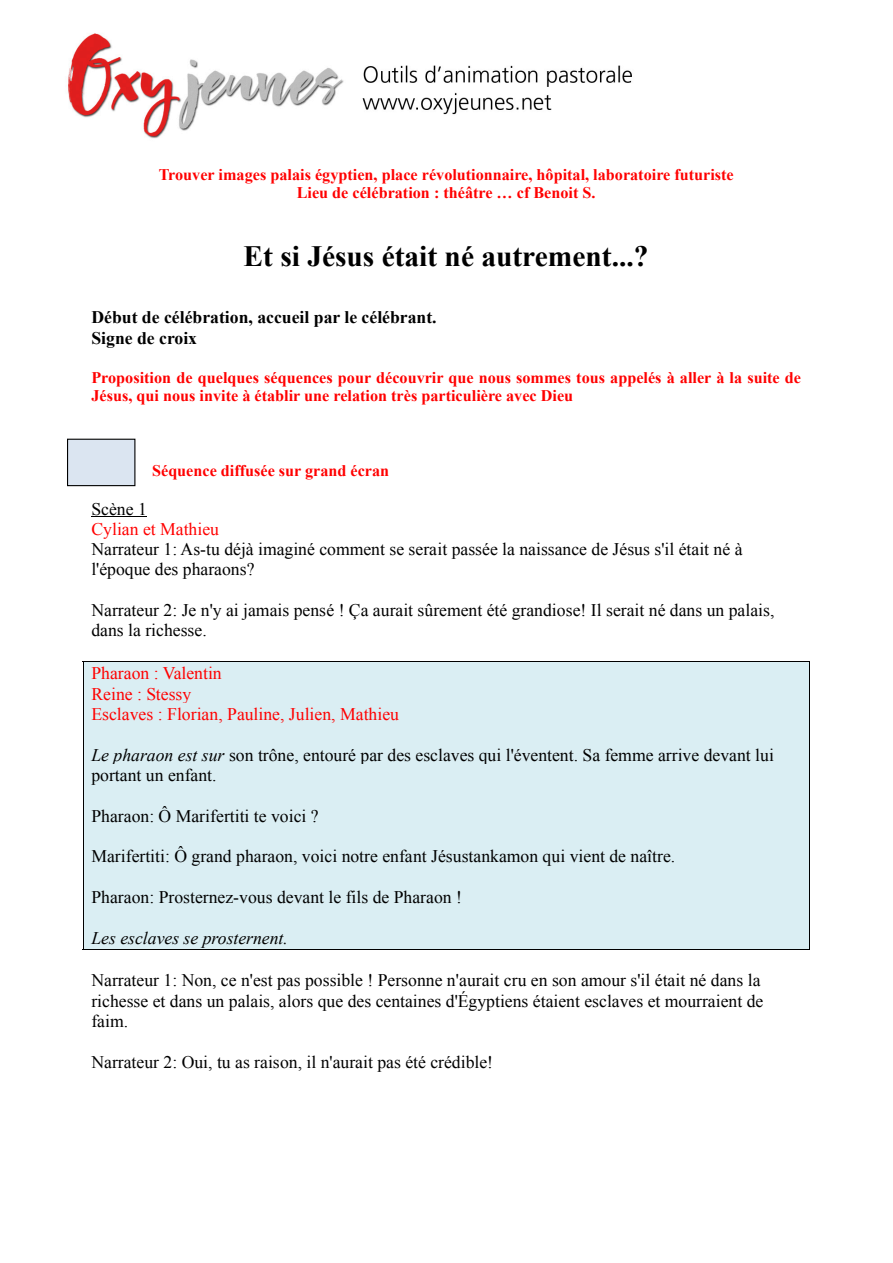
<style>
.page{position:relative;width:893px;height:1263px;background:#fff}
.page>*{position:absolute;margin:0;border:0;box-sizing:border-box;transform-origin:0 0}
.t1{font:700 29.4px "Times New Roman";color:#000}
.t2{font:17.7px/20.4px "Times New Roman";color:#000}
.t3{font:17.7px/20.4px "Times New Roman";color:#f00}
.t4{font:700 17.7px/20.4px "Times New Roman";color:#000}
.t5{font:italic 17.7px "Times New Roman";color:#000}
.t6{font:700 16.2px/18.6px "Times New Roman";color:#f00;text-align:center}
.s1{color:#f00}
.s2{font-style:italic}
</style>
<div class="page">
<img style="left:68px;top:33px;width:564px;height:106px">
<hr style="left:91px;top:516px;width:56px;height:1px;background:#000">
<div style="left:83px;top:661px;width:726px;height:22px;background:#daeef3"></div>
<hr style="left:83px;top:661px;width:727px;height:1px;background:#000">
<div style="left:83px;top:683px;width:726px;height:21px;background:#daeef3"></div>
<div style="left:83px;top:704px;width:726px;height:20px;background:#daeef3"></div>
<div style="left:83px;top:724px;width:726px;height:20px;background:#daeef3"></div>
<div style="left:83px;top:744px;width:726px;height:21px;background:#daeef3"></div>
<div style="left:83px;top:765px;width:726px;height:20px;background:#daeef3"></div>
<div style="left:83px;top:785px;width:726px;height:20px;background:#daeef3"></div>
<div style="left:83px;top:805px;width:726px;height:21px;background:#daeef3"></div>
<div style="left:83px;top:826px;width:726px;height:20px;background:#daeef3"></div>
<div style="left:83px;top:846px;width:726px;height:20px;background:#daeef3"></div>
<div style="left:83px;top:866px;width:726px;height:21px;background:#daeef3"></div>
<div style="left:83px;top:887px;width:726px;height:20px;background:#daeef3"></div>
<div style="left:83px;top:907px;width:726px;height:20px;background:#daeef3"></div>
<div style="left:83px;top:927px;width:726px;height:22px;background:#daeef3"></div>
<hr style="left:83px;top:949px;width:727px;height:1px;background:#000">
<svg style="left:83px;top:662px;width:1px;height:287px"></svg>
<svg style="left:809px;top:662px;width:1px;height:287px"></svg>
<div style="left:68px;top:439px;width:67px;height:47px;background:#dbe5f1"></div>
<div style="left:67px;top:439px;width:68px;height:47px;border:1px solid #000"></div>
<p class="t6" style="left:159px;top:164px;width:577px">Trouver images palais égyptien, place révolutionnaire, hôpital, laboratoire futuriste<br>Lieu de célébration : théâtre … cf Benoit S.</p>
<p class="t1" style="left:244px;top:236px;width:406px">Et si Jésus était né autrement...?</p>
<p class="t4" style="left:91px;top:307px;width:347px">Début de célébration, accueil par le célébrant.<br>Signe de croix</p>
<p class="t6" style="left:91px;top:368px;width:711px;text-align:left">Proposition de quelques séquences pour découvrir que nous sommes tous appelés à aller à la suite de<br>Jésus, qui nous invite à établir une relation très particulière avec Dieu</p>
<p class="t6" style="left:152px;top:461px;width:239px">Séquence diffusée sur grand écran</p>
<p class="t2" style="left:91px;top:498px;width:653px">Scène 1<br><span class="s1">Cylian et Mathieu<br></span>Narrateur 1: As-tu déjà imaginé comment se serait passée la naissance de Jésus s'il était né à l'époque des pharaons?</p>
<p class="t2" style="left:91px;top:600px;width:685px">Narrateur 2: Je n'y ai jamais pensé ! Ça aurait sûrement été grandiose! Il serait né dans un palais, dans la richesse.</p>
<p class="t3" style="left:91px;top:663px;width:309px">Pharaon : Valentin<br>Reine : Stessy<br>Esclaves : Florian, Pauline, Julien, Mathieu</p>
<p class="t2" style="left:91px;top:744px;width:684px"><span class="s2">Le pharaon est sur</span> son trône, entouré par des esclaves qui l'éventent. Sa femme arrive devant lui portant un enfant.</p>
<p class="t2" style="left:91px;top:805px;width:229px">Pharaon: Ô Marifertiti te voici ?</p>
<p class="t2" style="left:91px;top:846px;width:585px">Marifertiti: Ô grand pharaon, voici notre enfant Jésustankamon qui vient de naître.</p>
<p class="t2" style="left:91px;top:886px;width:372px">Pharaon: Prosternez-vous devant le fils de Pharaon !</p>
<p class="t5" style="left:91px;top:926px;width:198px">Les esclaves se prosternent.</p>
<p class="t2" style="left:91px;top:970px;width:673px">Narrateur 1: Non, ce n'est pas possible ! Personne n'aurait cru en son amour s'il était né dans la richesse et dans un palais, alors que des centaines d'Égyptiens étaient esclaves et mourraient de faim.</p>
<p class="t2" style="left:91px;top:1051px;width:403px">Narrateur 2: Oui, tu as raison, il n'aurait pas été crédible!</p>
</div>
